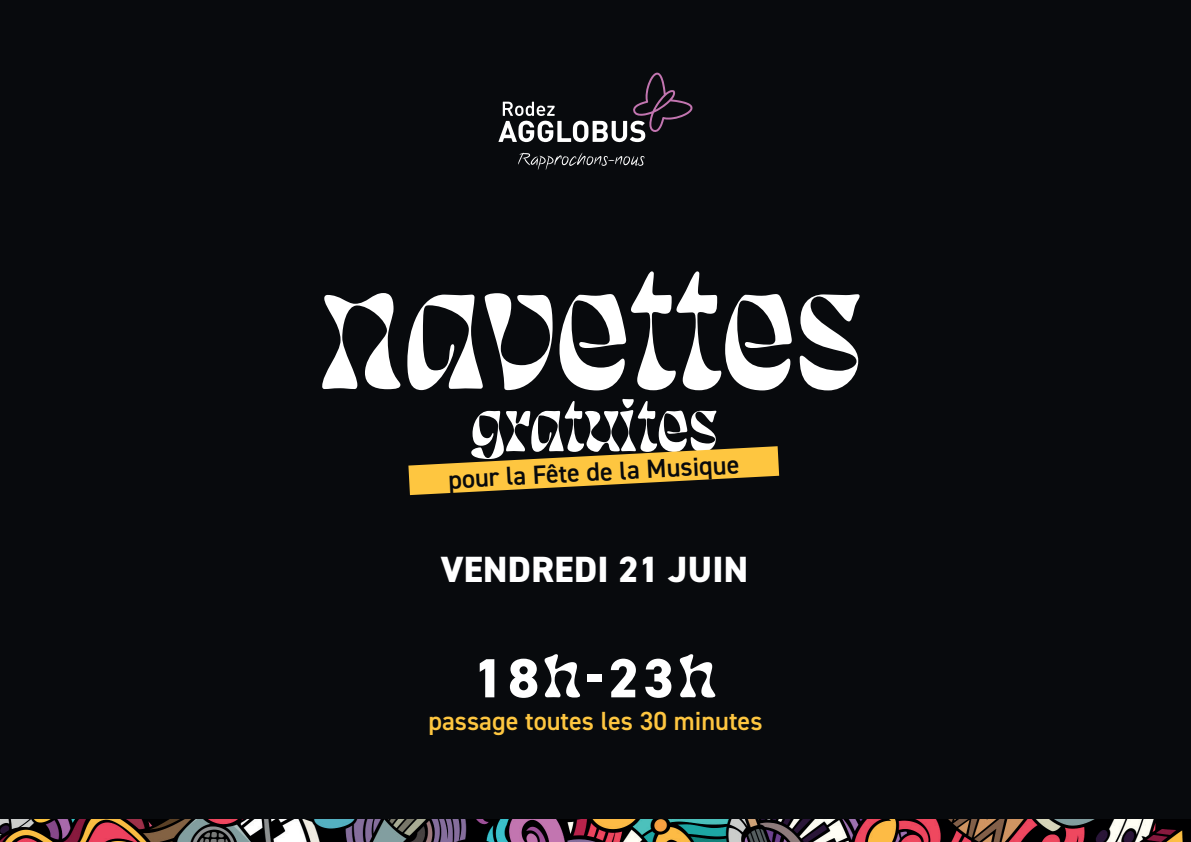
<style>
.page{position:relative;width:1191px;height:842px;background:#080a0d}
.page>*{position:absolute;margin:0;border:0;box-sizing:border-box;transform-origin:0 0}
.t1{font:173px "Eckmannpsych Large";color:#fff}
.t2{font:74.2px "Eckmannpsych Large";color:#fff}
.t3{font:800 55.3px "DIN2014";color:#fff}
.t4{font:800 36.6px "DIN2014";letter-spacing:.01em;color:#fff}
.t5{font:600 26.3px "DIN2014";color:#fec640}
.t6{font:600 26.3px "DIN2014";color:#080a0d}
.s1{font-family:"Eckmannpsych Small";font-weight:400;font-size:63.7px}
</style>
<div class="page">
<svg style="left:498px;top:73px;width:195px;height:69px"></svg>
<svg style="left:518px;top:152px;width:126px;height:18px"></svg>
<img style="left:0;top:820px;width:1191px;height:21px">
<svg style="left:408px;top:446px;width:371px;height:49px"></svg>
<h1 class="t1" style="left:320px;top:225px;width:542px">navettes</h1>
<h2 class="t2" style="left:470px;top:381px;width:248px">gratuites</h2>
<p class="t6" style="left:447px;top:462px;width:293px;rotate:-3deg">pour la Fête de la Musique</p>
<h3 class="t4" style="left:441px;top:545px;width:309px">VENDREDI 21 JUIN</h3>
<h3 class="t3" style="left:473px;top:641px;width:245px">18<span class="s1">h</span>-23<span class="s1">h</span></h3>
<p class="t5" style="left:428px;top:704px;width:336px">passage toutes les 30 minutes</p>
</div>
